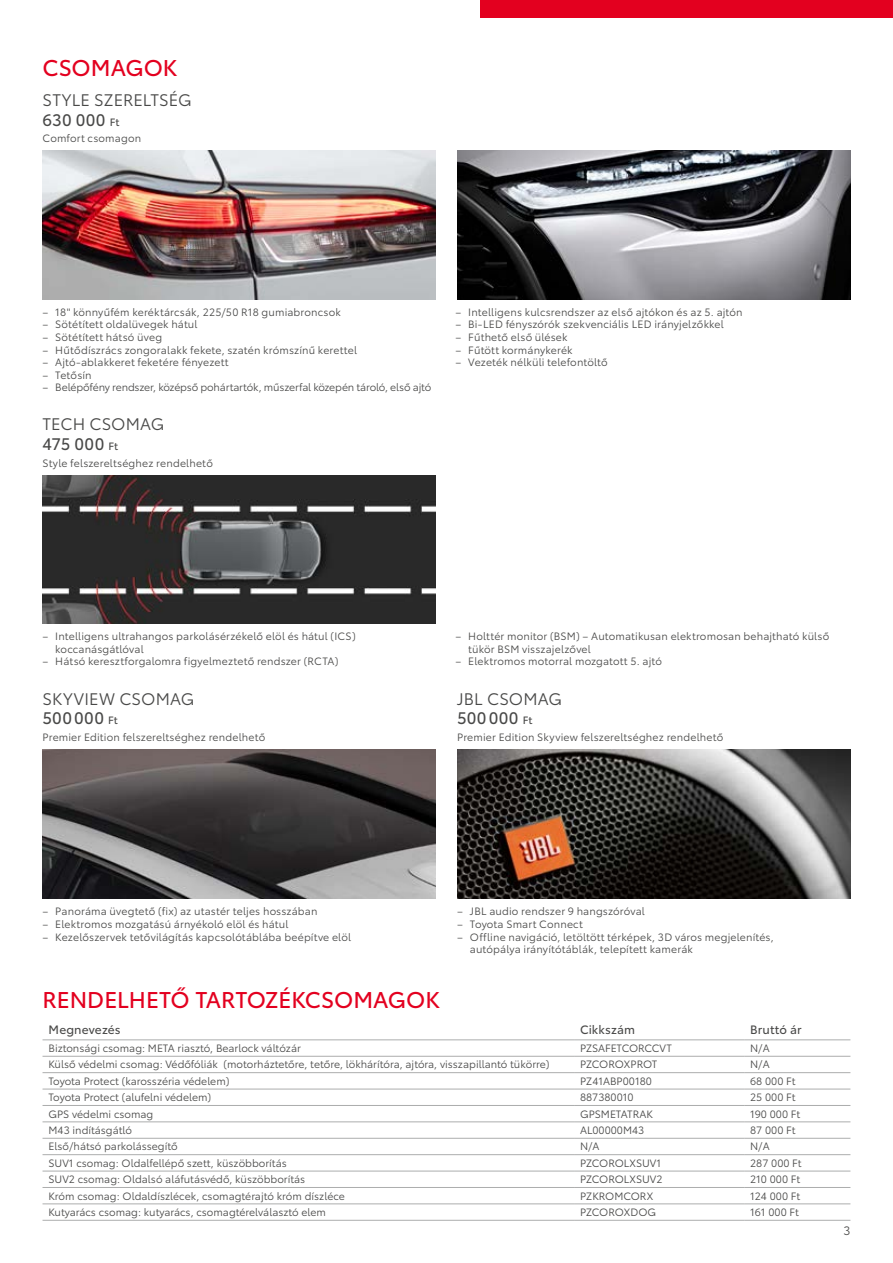
<style>
.page{position:relative;width:893px;height:1263px;background:#fff}
.page>*{position:absolute;margin:0;border:0;box-sizing:border-box;transform-origin:0 0}
.t1{font:22.5px "Toyota Type";letter-spacing:-.005em;color:#e3001f}
.t2{font:16.5px/19.8px "Toyota Type";letter-spacing:.005em;color:#494948}
.t3{font:12px "Toyota Type";letter-spacing:.01em;color:#494948}
.t4{font:12px "Toyota Type";color:#494948}
.t5{font:10.5px/12.6px "Toyota Type";letter-spacing:.005em;color:#494948}
.t6{font:10.5px "Toyota Type";letter-spacing:-.015em;color:#494948}
.t7{font:10.5px "Toyota Type";letter-spacing:-.03em;color:#494948}
.t8{font:10.5px "Toyota Type";letter-spacing:-.02em;color:#494948}
.s1{font-style:inherit}
.s2{font-size:10.5px}
</style>
<div class="page">
<div style="left:481px;top:0;width:412px;height:17px;background:#e3001f"></div>
<hr style="left:43px;top:1039px;width:531px;height:1px;background:#acadad">
<hr style="left:574px;top:1039px;width:170px;height:1px;background:#acadad">
<hr style="left:744px;top:1039px;width:106px;height:1px;background:#acadad">
<hr style="left:43px;top:1056px;width:531px;height:1px;background:#acadad">
<hr style="left:574px;top:1056px;width:170px;height:1px;background:#acadad">
<hr style="left:744px;top:1056px;width:106px;height:1px;background:#acadad">
<hr style="left:43px;top:1072px;width:531px;height:1px;background:#acadad">
<hr style="left:574px;top:1072px;width:170px;height:1px;background:#acadad">
<hr style="left:744px;top:1072px;width:106px;height:1px;background:#acadad">
<hr style="left:43px;top:1089px;width:531px;height:1px;background:#acadad">
<hr style="left:574px;top:1089px;width:170px;height:1px;background:#acadad">
<hr style="left:744px;top:1089px;width:106px;height:1px;background:#acadad">
<hr style="left:43px;top:1105px;width:531px;height:1px;background:#acadad">
<hr style="left:574px;top:1105px;width:170px;height:1px;background:#acadad">
<hr style="left:744px;top:1105px;width:106px;height:1px;background:#acadad">
<hr style="left:43px;top:1121px;width:531px;height:1px;background:#acadad">
<hr style="left:574px;top:1121px;width:170px;height:1px;background:#acadad">
<hr style="left:744px;top:1121px;width:106px;height:1px;background:#acadad">
<hr style="left:43px;top:1138px;width:531px;height:1px;background:#acadad">
<hr style="left:574px;top:1138px;width:170px;height:1px;background:#acadad">
<hr style="left:744px;top:1138px;width:106px;height:1px;background:#acadad">
<hr style="left:43px;top:1154px;width:531px;height:1px;background:#acadad">
<hr style="left:574px;top:1154px;width:170px;height:1px;background:#acadad">
<hr style="left:744px;top:1154px;width:106px;height:1px;background:#acadad">
<hr style="left:43px;top:1171px;width:531px;height:1px;background:#acadad">
<hr style="left:574px;top:1171px;width:170px;height:1px;background:#acadad">
<hr style="left:744px;top:1171px;width:106px;height:1px;background:#acadad">
<hr style="left:43px;top:1187px;width:531px;height:1px;background:#acadad">
<hr style="left:574px;top:1187px;width:170px;height:1px;background:#acadad">
<hr style="left:744px;top:1187px;width:106px;height:1px;background:#acadad">
<hr style="left:43px;top:1203px;width:531px;height:1px;background:#acadad">
<hr style="left:574px;top:1203px;width:170px;height:1px;background:#acadad">
<hr style="left:744px;top:1203px;width:106px;height:1px;background:#acadad">
<hr style="left:43px;top:1220px;width:531px;height:1px;background:#acadad">
<hr style="left:574px;top:1220px;width:170px;height:1px;background:#acadad">
<hr style="left:744px;top:1220px;width:106px;height:1px;background:#acadad">
<img style="left:43px;top:475px;width:393px;height:149px">
<img style="left:43px;top:749px;width:393px;height:149px">
<img style="left:457px;top:749px;width:393px;height:149px">
<img style="left:43px;top:151px;width:393px;height:148px">
<img style="left:457px;top:151px;width:393px;height:148px">
<h1 class="t1" style="left:43px;top:51px;width:136px">CSOMAGOK</h1>
<h2 class="t2" style="left:43px;top:89px;width:151px">STYLE SZERELTSÉG<br><span class="s1">630 000</span> <span class="s2">Ft</span></h2>
<p class="t5" style="left:43px;top:131px;width:100px">Comfort csomagon</p>
<p class="t5" style="left:43px;top:305px;width:300px">– 18" könnyűfém keréktárcsák, 225/50 R18 gumiabroncsok</p>
<p class="t5" style="left:43px;top:318px;width:157px">– Sötétített oldalüvegek hátul</p>
<p class="t5" style="left:43px;top:330px;width:121px">– Sötétített hátsó üveg</p>
<p class="t5" style="left:43px;top:343px;width:316px">– Hűtődíszrács zongoralakk fekete, szatén krómszínű kerettel</p>
<p class="t5" style="left:43px;top:355px;width:188px">– Ajtó-ablakkeret feketére fényezett</p>
<p class="t5" style="left:43px;top:368px;width:51px">– Tetősín</p>
<p class="t6" style="left:43px;top:380px;width:390px">– Belépőfény rendszer, középső pohártartók, műszerfal közepén tároló, első ajtó</p>
<h2 class="t2" style="left:43px;top:413px;width:123px">TECH CSOMAG<br><span class="s1">475 000</span> <span class="s2">Ft</span></h2>
<p class="t5" style="left:43px;top:456px;width:172px">Style felszereltséghez rendelhető</p>
<p class="t5" style="left:455px;top:305px;width:289px">– Intelligens kulcsrendszer az első ajtókon és az 5. ajtón</p>
<p class="t5" style="left:455px;top:318px;width:270px">– Bi-LED fényszórók szekvenciális LED irányjelzőkkel</p>
<p class="t5" style="left:455px;top:330px;width:114px">– Fűthető első ülések</p>
<p class="t5" style="left:455px;top:343px;width:119px">– Fűtött kormánykerék</p>
<p class="t5" style="left:455px;top:355px;width:154px">– Vezeték nélküli telefontöltő</p>
<p class="t5" style="left:55px;top:629px;width:302px;text-indent:-13px">– Intelligens ultrahangos parkolásérzékelő elöl és hátul (ICS) koccanásgátlóval</p>
<p class="t5" style="left:43px;top:655px;width:297px">– Hátsó keresztforgalomra figyelmeztető rendszer (RCTA)</p>
<h2 class="t2" style="left:43px;top:688px;width:153px">SKYVIEW CSOMAG<br><span class="s1">500000</span> <span class="s2">Ft</span></h2>
<p class="t5" style="left:43px;top:730px;width:224px">Premier Edition felszereltséghez rendelhető</p>
<p class="t5" style="left:468px;top:629px;width:363px;text-indent:-13px">– Holttér monitor (BSM) – Automatikusan elektromosan behajtható külső tükör BSM visszajelzővel</p>
<p class="t5" style="left:455px;top:655px;width:208px">– Elektromos motorral mozgatott 5. ajtó</p>
<h2 class="t2" style="left:457px;top:688px;width:106px">JBL CSOMAG<br><span class="s1">500000</span> <span class="s2">Ft</span></h2>
<p class="t5" style="left:457px;top:730px;width:268px">Premier Edition Skyview felszereltséghez rendelhető</p>
<p class="t5" style="left:43px;top:904px;width:276px">– Panoráma üvegtető (fix) az utastér teljes hosszában</p>
<p class="t5" style="left:43px;top:917px;width:247px">– Elektromos mozgatású árnyékoló elöl és hátul</p>
<p class="t5" style="left:43px;top:930px;width:310px">– Kezelőszervek tetővilágítás kapcsolótáblába beépítve elöl</p>
<p class="t5" style="left:457px;top:904px;width:189px">– JBL audio rendszer 9 hangszóróval</p>
<p class="t5" style="left:457px;top:917px;width:127px">– Toyota Smart Connect</p>
<p class="t5" style="left:470px;top:930px;width:305px;text-indent:-13px">– Offline navigáció, letöltött térképek, 3D város megjelenítés, autópálya irányítótáblák, telepített kamerák</p>
<h1 class="t1" style="left:43px;top:983px;width:399px">RENDELHETŐ TARTOZÉKCSOMAGOK</h1>
<p class="t3" style="left:49px;top:1020px;width:74px">Megnevezés</p>
<p class="t3" style="left:580px;top:1020px;width:57px">Cikkszám</p>
<p class="t3" style="left:750px;top:1020px;width:53px">Bruttó ár</p>
<p class="t5" style="left:49px;top:1041px;width:254px">Biztonsági csomag: META riasztó, Bearlock váltózár</p>
<p class="t6" style="left:580px;top:1040px;width:93px">PZSAFETCORCCVT</p>
<p class="t5" style="left:750px;top:1041px;width:21px">N/A</p>
<p class="t5" style="left:49px;top:1057px;width:502px">Külső védelmi csomag: Védőfóliák (motorháztetőre, tetőre, lökhárítóra, ajtóra, visszapillantó tükörre)</p>
<p class="t7" style="left:580px;top:1057px;width:79px">PZCOROXPROT</p>
<p class="t5" style="left:750px;top:1057px;width:21px">N/A</p>
<p class="t5" style="left:49px;top:1074px;width:182px">Toyota Protect (karosszéria védelem)</p>
<p class="t5" style="left:580px;top:1074px;width:73px">PZ41ABP00180</p>
<p class="t5" style="left:750px;top:1074px;width:47px">68 000 Ft</p>
<p class="t5" style="left:49px;top:1090px;width:164px">Toyota Protect (alufelni védelem)</p>
<p class="t5" style="left:580px;top:1090px;width:55px">887380010</p>
<p class="t5" style="left:750px;top:1090px;width:47px">25 000 Ft</p>
<p class="t5" style="left:49px;top:1107px;width:106px">GPS védelmi csomag</p>
<p class="t5" style="left:580px;top:1107px;width:74px">GPSMETATRAK</p>
<p class="t5" style="left:750px;top:1107px;width:52px">190 000 Ft</p>
<p class="t5" style="left:49px;top:1123px;width:85px">M43 indításgátló</p>
<p class="t5" style="left:580px;top:1123px;width:66px">AL00000M43</p>
<p class="t5" style="left:750px;top:1123px;width:47px">87 000 Ft</p>
<p class="t5" style="left:49px;top:1139px;width:131px">Első/hátsó parkolássegítő</p>
<p class="t5" style="left:580px;top:1139px;width:21px">N/A</p>
<p class="t5" style="left:750px;top:1139px;width:21px">N/A</p>
<p class="t5" style="left:49px;top:1156px;width:240px">SUV1 csomag: Oldalfellépő szett, küszöbborítás</p>
<p class="t6" style="left:580px;top:1155px;width:83px">PZCOROLXSUV1</p>
<p class="t5" style="left:750px;top:1156px;width:53px">287 000 Ft</p>
<p class="t5" style="left:49px;top:1172px;width:258px">SUV2 csomag: Oldalsó aláfutásvédő, küszöbborítás</p>
<p class="t6" style="left:580px;top:1172px;width:84px">PZCOROLXSUV2</p>
<p class="t5" style="left:750px;top:1172px;width:52px">210 000 Ft</p>
<p class="t5" style="left:49px;top:1189px;width:298px">Króm csomag: Oldaldíszlécek, csomagtérajtó króm díszléce</p>
<p class="t5" style="left:580px;top:1189px;width:75px">PZKROMCORX</p>
<p class="t5" style="left:750px;top:1189px;width:52px">124 000 Ft</p>
<p class="t5" style="left:49px;top:1205px;width:279px">Kutyarács csomag: kutyarács, csomagtérelválasztó elem</p>
<p class="t8" style="left:580px;top:1204px;width:78px">PZCOROXDOG</p>
<p class="t5" style="left:750px;top:1205px;width:50px">161 000 Ft</p>
<p class="t4" style="left:844px;top:1222px;width:8px">3</p>
</div>
